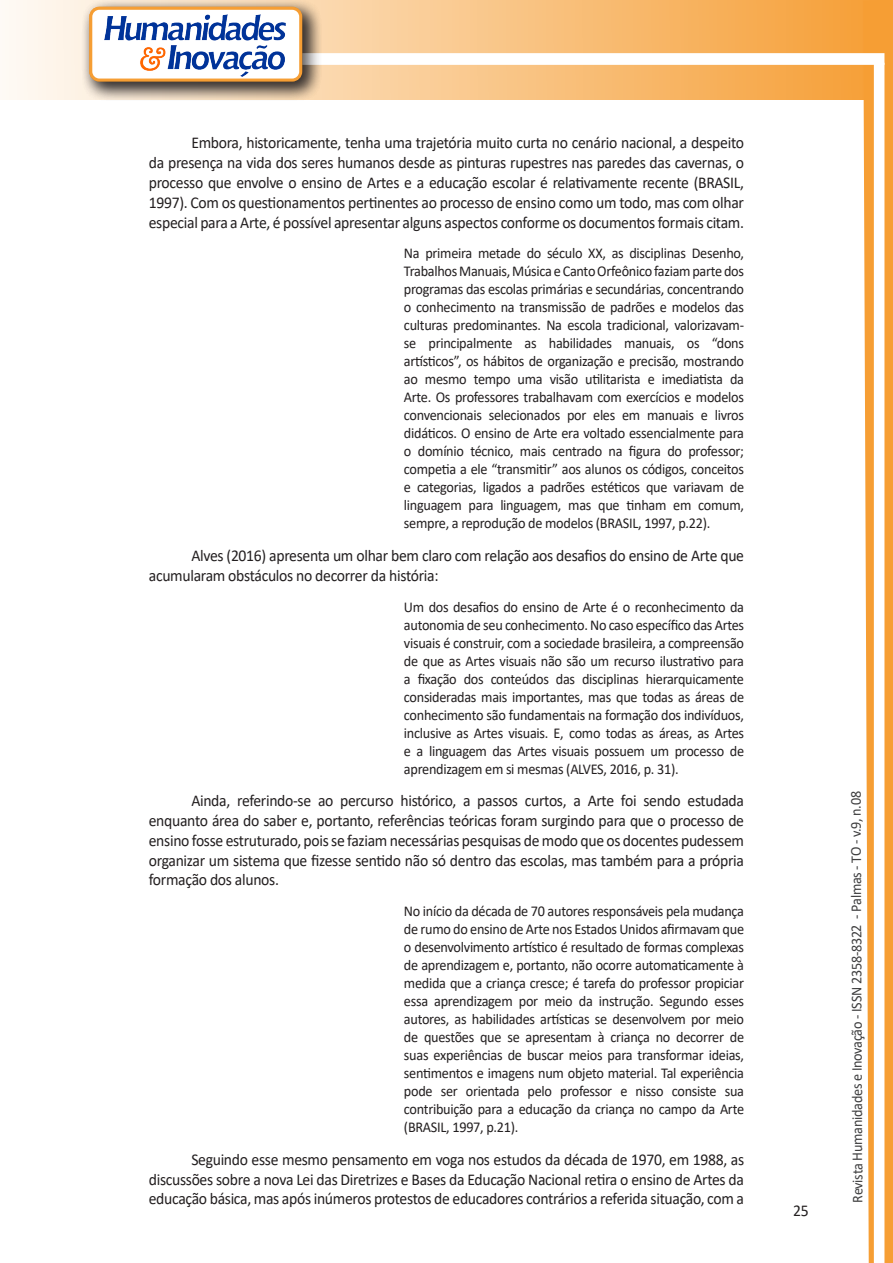
<style>
.page{position:relative;width:893px;height:1263px;background:#fff}
.page>*{position:absolute;margin:0;border:0;box-sizing:border-box;transform-origin:0 0}
.texto{font:16.5px/19.8px "Calibri";letter-spacing:-.02em;color:#231f20;text-align:justify;scale:.95 1}
.citacao{font:15px/18px "Calibri";letter-spacing:-.02em;color:#231f20;text-align:justify;scale:.95 1}
.t1{font:15px "Calibri";letter-spacing:-.025em;color:#3e3e3f;scale:.95 1}
</style>
<div class="page">
<svg style="left:5px;top:0;width:858px;height:100px;background:#f9c484"></svg>
<div style="left:302px;top:53px;width:582px;height:12px;background:#fff;border:2px solid #fff"></div>
<svg style="left:863px;top:0;width:30px;height:1263px"></svg>
<div style="left:81px;top:0;width:241px;height:102px;background:#231f20;opacity:.75"></div>
<div style="left:91px;top:8px;width:210px;height:72px;background:#fff;border-radius:9px"></div>
<img style="left:104px;top:14px;width:181px;height:62px">
<div style="left:89px;top:7px;width:213px;height:75px;border:3px solid #f69e34;border-radius:9px"></div>
<p class="texto" style="left:149px;top:133px;width:628px;text-indent:43px">Embora, historicamente, tenha uma trajetória muito curta no cenário nacional, a despeito da presença na vida dos seres humanos desde as pinturas rupestres nas paredes das cavernas, o processo que envolve o ensino de Artes e a educação escolar é relativamente recente (BRASIL, 1997). Com os questionamentos pertinentes ao processo de ensino como um todo, mas com olhar especial para a Arte, é possível apresentar alguns aspectos conforme os documentos formais citam.</p>
<p class="citacao" style="left:404px;top:244px;width:360px">Na primeira metade do século XX, as disciplinas Desenho, Trabalhos Manuais, Música e Canto Orfeônico faziam parte dos programas das escolas primárias e secundárias, concentrando o conhecimento na transmissão de padrões e modelos das culturas predominantes. Na escola tradicional, valorizavam&shy;se principalmente as habilidades manuais, os “dons artísticos”, os hábitos de organização e precisão, mostrando ao mesmo tempo uma visão utilitarista e imediatista da Arte. Os professores trabalhavam com exercícios e modelos convencionais selecionados por eles em manuais e livros didáticos. O ensino de Arte era voltado essencialmente para o domínio técnico, mais centrado na figura do professor; competia a ele “transmitir” aos alunos os códigos, conceitos e categorias, ligados a padrões estéticos que variavam de linguagem para linguagem, mas que tinham em comum, sempre, a reprodução de modelos (BRASIL, 1997, p.22).</p>
<p class="texto" style="left:149px;top:545px;width:628px;text-indent:43px">Alves (2016) apresenta um olhar bem claro com relação aos desafios do ensino de Arte que acumularam obstáculos no decorrer da história:</p>
<p class="citacao" style="left:404px;top:597px;width:360px">Um dos desafios do ensino de Arte é o reconhecimento da autonomia de seu conhecimento. No caso específico das Artes visuais é construir, com a sociedade brasileira, a compreensão de que as Artes visuais não são um recurso ilustrativo para a fixação dos conteúdos das disciplinas hierarquicamente consideradas mais importantes, mas que todas as áreas de conhecimento são fundamentais na formação dos indivíduos, inclusive as Artes visuais. E, como todas as áreas, as Artes e a linguagem das Artes visuais possuem um processo de aprendizagem em si mesmas (ALVES, 2016, p. 31).</p>
<p class="texto" style="left:149px;top:790px;width:628px;text-indent:43px">Ainda, referindo-se ao percurso histórico, a passos curtos, a Arte foi sendo estudada enquanto área do saber e, portanto, referências teóricas foram surgindo para que o processo de ensino fosse estruturado, pois se faziam necessárias pesquisas de modo que os docentes pudessem organizar um sistema que fizesse sentido não só dentro das escolas, mas também para a própria formação dos alunos.</p>
<p class="citacao" style="left:404px;top:902px;width:360px">No início da década de 70 autores responsáveis pela mudança de rumo do ensino de Arte nos Estados Unidos afirmavam que o desenvolvimento artístico é resultado de formas complexas de aprendizagem e, portanto, não ocorre automaticamente à medida que a criança cresce; é tarefa do professor propiciar essa aprendizagem por meio da instrução. Segundo esses autores, as habilidades artísticas se desenvolvem por meio de questões que se apresentam à criança no decorrer de suas experiências de buscar meios para transformar ideias, sentimentos e imagens num objeto material. Tal experiência pode ser orientada pelo professor e nisso consiste sua contribuição para a educação da criança no campo da Arte (BRASIL, 1997, p.21).</p>
<p class="texto" style="left:149px;top:1149px;width:628px;text-indent:43px">Seguindo esse mesmo pensamento em voga nos estudos da década de 1970, em 1988, as discussões sobre a nova Lei das Diretrizes e Bases da Educação Nacional retira o ensino de Artes da educação básica, mas após inúmeros protestos de educadores contrários a referida situação, com a</p>
<p class="texto" style="left:793px;top:1200px;width:18px">25</p>
<p class="t1" style="left:846px;top:1203px;width:435px;rotate:-90deg">Revista Humanidades e Inovação - ISSN 2358-8322 - Palmas - TO - v.9, n.08</p>
</div>
